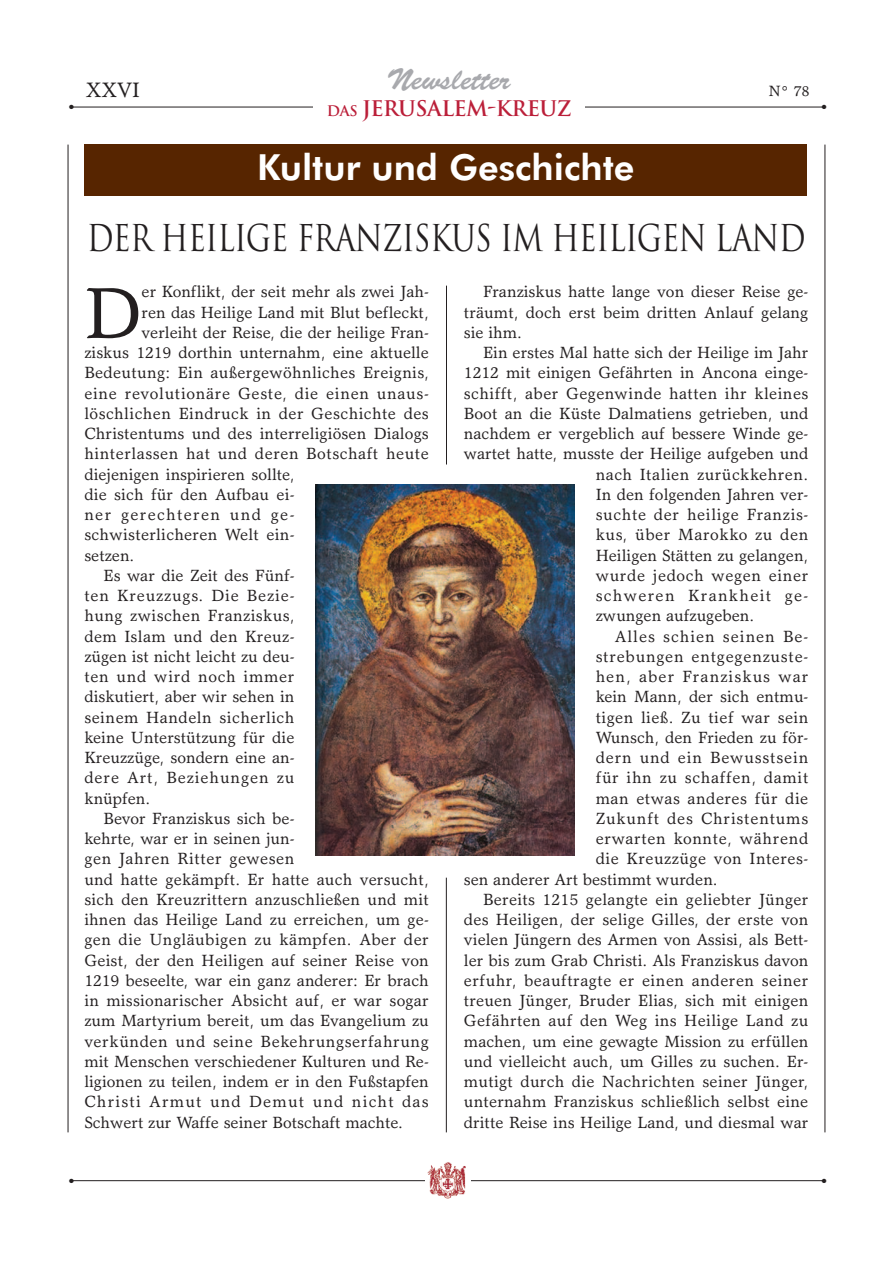
<style>
.page{position:relative;width:893px;height:1263px;background:#fff}
.page>*{position:absolute;margin:0;border:0;box-sizing:border-box;transform-origin:0 0}
.t1{font:72.6px "Garth Graphic";color:#231f20}
.t2{font:36px "Trajan";letter-spacing:-.025em;color:#231f20;scale:.82 1}
.t3{font:800 36px "Futura BT";color:#fff}
.t4{font:30px "Brush Script";color:#a8a9ad}
.t5{font:700 21px "Trajan";letter-spacing:-.025em;color:#bb1f39}
.t6{font:21px "Garth Graphic";color:#231f20}
.t7{font:16.35px/20.2px "Garth Graphic";letter-spacing:.01em;color:#231f20;text-align:justify}
.t8{font:16.35px "Garth Graphic";letter-spacing:.03em;color:#231f20}
.t9{font:16.35px "Garth Graphic";letter-spacing:.04em;color:#231f20}
.t10{font:16.35px "Garth Graphic";letter-spacing:.035em;color:#231f20}
.t11{font:16.35px "Garth Graphic";letter-spacing:.05em;color:#231f20}
.t12{font:16.35px "Garth Graphic";letter-spacing:.08em;color:#231f20}
.t13{font:16.35px "Garth Graphic";letter-spacing:.075em;color:#231f20}
.t14{font:16.35px "Garth Graphic";letter-spacing:.045em;color:#231f20}
.t15{font:16.35px "Garth Graphic";letter-spacing:.055em;color:#231f20}
.t16{font:16.35px "Garth Graphic";letter-spacing:.065em;color:#231f20}
.t17{font:16.35px "Garth Graphic";letter-spacing:.06em;color:#231f20}
.t18{font:15px "Garth Graphic";color:#231f20}
.t19{font:6px "Zapf Dingbats";color:#231f20}
.s1{font-size:14.25px}
</style>
<div class="page">
<hr style="left:71px;top:1180px;width:754px;height:1px;background:#231f20">
<div style="left:425px;top:1161px;width:45px;height:41px;background:#fff"></div>
<img style="left:427px;top:1162px;width:39px;height:37px">
<hr style="left:68px;top:145px;width:1px;height:987px;background:#231f20">
<hr style="left:825px;top:145px;width:1px;height:987px;background:#231f20">
<hr style="left:446px;top:286px;width:1px;height:178px;background:#231f20">
<div style="left:84px;top:145px;width:723px;height:51px;background:#572500"></div>
<img style="left:315px;top:484px;width:260px;height:371px">
<hr style="left:446px;top:878px;width:1px;height:254px;background:#231f20">
<hr style="left:71px;top:107px;width:754px;height:1px;background:#231f20">
<div style="left:314px;top:100px;width:271px;height:29px;background:#fff"></div>
<h3 class="t4" style="left:387px;top:68px;width:125px">Newsletter</h3>
<p class="t6" style="left:86px;top:82px;width:56px">XXVI</p>
<p class="t18" style="left:769px;top:85px;width:42px">N° 78</p>
<p class="t5" style="left:327px;top:96px;width:246px"><span class="s1">Das</span> JERUSALEM-KREUZ</p>
<p class="t19" style="left:69px;top:103px;width:6px">●</p>
<p class="t19" style="left:822px;top:104px;width:6px">●</p>
<h2 class="t3" style="left:257px;top:153px;width:379px">Kultur und Geschichte</h2>
<h2 class="t2" style="left:87px;top:218px;width:878px">DER HEILIGE FRANZISKUS IM HEILIGEN LAND</h2>
<h1 class="t1" style="left:84px;top:286px;width:59px">D</h1>
<p class="t7" style="left:142px;top:283px;width:289px">er Konflikt, der seit mehr als zwei Jah-</p>
<p class="t7" style="left:142px;top:304px;width:289px">ren das Heilige Land mit Blut befleckt,</p>
<p class="t7" style="left:142px;top:324px;width:289px">verleiht der Reise, die der heilige Fran-</p>
<p class="t7" style="left:84px;top:344px;width:346px">ziskus 1219 dorthin unternahm, eine aktuelle</p>
<p class="t7" style="left:84px;top:364px;width:346px">Bedeutung: Ein außergewöhnliches Ereignis,</p>
<p class="t9" style="left:84px;top:387px;width:346px">eine revolutionäre Geste, die einen unaus-</p>
<p class="t7" style="left:84px;top:405px;width:346px">löschlichen Eindruck in der Geschichte des</p>
<p class="t7" style="left:84px;top:425px;width:346px">Christentums und des interreligiösen Dialogs</p>
<p class="t8" style="left:84px;top:448px;width:346px">hinterlassen hat und deren Botschaft heute</p>
<p class="t7" style="left:84px;top:466px;width:212px">diejenigen inspirieren sollte,</p>
<p class="t7" style="left:84px;top:486px;width:212px">die sich für den Aufbau ei-</p>
<p class="t12" style="left:84px;top:508px;width:212px">ner gerechteren und ge-</p>
<p class="t7" style="left:84px;top:526px;width:212px">schwisterlicheren Welt ein-</p>
<p class="t7" style="left:84px;top:547px;width:52px">setzen.</p>
<p class="t7" style="left:104px;top:567px;width:192px">Es war die Zeit des Fünf-</p>
<p class="t11" style="left:84px;top:589px;width:212px">ten Kreuzzugs. Die Bezie-</p>
<p class="t7" style="left:84px;top:607px;width:212px">hung zwischen Franziskus,</p>
<p class="t7" style="left:84px;top:628px;width:212px">dem Islam und den Kreuz-</p>
<p class="t7" style="left:84px;top:648px;width:212px">zügen ist nicht leicht zu deu-</p>
<p class="t9" style="left:84px;top:670px;width:212px">ten und wird noch immer</p>
<p class="t7" style="left:84px;top:688px;width:212px">diskutiert, aber wir sehen in</p>
<p class="t8" style="left:84px;top:711px;width:212px">seinem Handeln sicherlich</p>
<p class="t7" style="left:84px;top:729px;width:212px">keine Unterstützung für die</p>
<p class="t7" style="left:84px;top:749px;width:212px">Kreuzzüge, sondern eine an-</p>
<p class="t15" style="left:84px;top:772px;width:212px">dere Art, Beziehungen zu</p>
<p class="t7" style="left:84px;top:790px;width:67px">knüpfen.</p>
<p class="t7" style="left:104px;top:810px;width:192px">Bevor Franziskus sich be-</p>
<p class="t7" style="left:84px;top:830px;width:212px">kehrte, war er in seinen jun-</p>
<p class="t10" style="left:84px;top:853px;width:212px">gen Jahren Ritter gewesen</p>
<p class="t7" style="left:84px;top:871px;width:346px">und hatte gekämpft. Er hatte auch versucht,</p>
<p class="t7" style="left:84px;top:891px;width:346px">sich den Kreuzrittern anzuschließen und mit</p>
<p class="t7" style="left:84px;top:911px;width:346px">ihnen das Heilige Land zu erreichen, um ge-</p>
<p class="t7" style="left:84px;top:931px;width:346px">gen die Ungläubigen zu kämpfen. Aber der</p>
<p class="t7" style="left:84px;top:952px;width:346px">Geist, der den Heiligen auf seiner Reise von</p>
<p class="t7" style="left:84px;top:972px;width:346px">1219 beseelte, war ein ganz anderer: Er brach</p>
<p class="t7" style="left:84px;top:992px;width:346px">in missionarischer Absicht auf, er war sogar</p>
<p class="t7" style="left:84px;top:1012px;width:346px">zum Martyrium bereit, um das Evangelium zu</p>
<p class="t10" style="left:84px;top:1035px;width:346px">verkünden und seine Bekehrungserfahrung</p>
<p class="t7" style="left:84px;top:1053px;width:346px">mit Menschen verschiedener Kulturen und Re-</p>
<p class="t7" style="left:84px;top:1073px;width:346px">ligionen zu teilen, indem er in den Fußstapfen</p>
<p class="t13" style="left:84px;top:1096px;width:346px">Christi Armut und Demut und nicht das</p>
<p class="t7" style="left:84px;top:1114px;width:320px">Schwert zur Waffe seiner Botschaft machte.</p>
<p class="t7" style="left:464px;top:283px;width:346px;text-indent:19px">Franziskus hatte lange von dieser Reise ge&shy;träumt, doch erst beim dritten Anlauf gelang sie ihm.</p>
<p class="t7" style="left:483px;top:344px;width:327px">Ein erstes Mal hatte sich der Heilige im Jahr</p>
<p class="t7" style="left:464px;top:364px;width:346px">1212 mit einigen Gefährten in Ancona einge-</p>
<p class="t7" style="left:464px;top:385px;width:346px">schifft, aber Gegenwinde hatten ihr kleines</p>
<p class="t7" style="left:464px;top:405px;width:346px">Boot an die Küste Dalmatiens getrieben, und</p>
<p class="t7" style="left:464px;top:425px;width:346px">nachdem er vergeblich auf bessere Winde ge-</p>
<p class="t7" style="left:464px;top:445px;width:346px">wartet hatte, musste der Heilige aufgeben und</p>
<p class="t8" style="left:596px;top:468px;width:214px">nach Italien zurückkehren.</p>
<p class="t7" style="left:596px;top:486px;width:214px">In den folgenden Jahren ver-</p>
<p class="t9" style="left:596px;top:508px;width:214px">suchte der heilige Franzis-</p>
<p class="t10" style="left:596px;top:529px;width:214px">kus, über Marokko zu den</p>
<p class="t7" style="left:596px;top:547px;width:214px">Heiligen Stätten zu gelangen,</p>
<p class="t10" style="left:596px;top:569px;width:214px">wurde jedoch wegen einer</p>
<p class="t12" style="left:596px;top:589px;width:214px">schweren Krankheit ge-</p>
<p class="t7" style="left:596px;top:607px;width:160px">zwungen aufzugeben.</p>
<p class="t17" style="left:615px;top:630px;width:195px">Alles schien seinen Be-</p>
<p class="t14" style="left:596px;top:650px;width:214px">strebungen entgegenzuste-</p>
<p class="t16" style="left:596px;top:670px;width:214px">hen, aber Franziskus war</p>
<p class="t7" style="left:596px;top:688px;width:214px">kein Mann, der sich entmu-</p>
<p class="t7" style="left:596px;top:709px;width:214px">tigen ließ. Zu tief war sein</p>
<p class="t7" style="left:596px;top:729px;width:214px">Wunsch, den Frieden zu för-</p>
<p class="t11" style="left:596px;top:751px;width:214px">dern und ein Bewusstsein</p>
<p class="t9" style="left:596px;top:772px;width:214px">für ihn zu schaffen, damit</p>
<p class="t8" style="left:596px;top:792px;width:214px">man etwas anderes für die</p>
<p class="t11" style="left:596px;top:812px;width:214px">Zukunft des Christentums</p>
<p class="t9" style="left:596px;top:832px;width:214px">erwarten konnte, während</p>
<p class="t8" style="left:596px;top:853px;width:214px">die Kreuzzüge von Interes-</p>
<p class="t7" style="left:464px;top:871px;width:255px">sen anderer Art bestimmt wurden.</p>
<p class="t7" style="left:483px;top:891px;width:327px">Bereits 1215 gelangte ein geliebter Jünger</p>
<p class="t7" style="left:464px;top:911px;width:346px">des Heiligen, der selige Gilles, der erste von</p>
<p class="t7" style="left:464px;top:931px;width:346px">vielen Jüngern des Armen von Assisi, als Bett-</p>
<p class="t7" style="left:464px;top:952px;width:346px">ler bis zum Grab Christi. Als Franziskus davon</p>
<p class="t8" style="left:464px;top:974px;width:346px">erfuhr, beauftragte er einen anderen seiner</p>
<p class="t7" style="left:464px;top:992px;width:346px">treuen Jünger, Bruder Elias, sich mit einigen</p>
<p class="t7" style="left:464px;top:1012px;width:346px">Gefährten auf den Weg ins Heilige Land zu</p>
<p class="t7" style="left:464px;top:1033px;width:346px">machen, um eine gewagte Mission zu erfüllen</p>
<p class="t7" style="left:464px;top:1053px;width:346px">und vielleicht auch, um Gilles zu suchen. Er-</p>
<p class="t7" style="left:464px;top:1073px;width:346px">mutigt durch die Nachrichten seiner Jünger,</p>
<p class="t7" style="left:464px;top:1093px;width:346px">unternahm Franziskus schließlich selbst eine</p>
<p class="t7" style="left:464px;top:1114px;width:346px">dritte Reise ins Heilige Land, und diesmal war</p>
<p class="t19" style="left:69px;top:1177px;width:6px">●</p>
<p class="t19" style="left:822px;top:1177px;width:6px">●</p>
</div>
